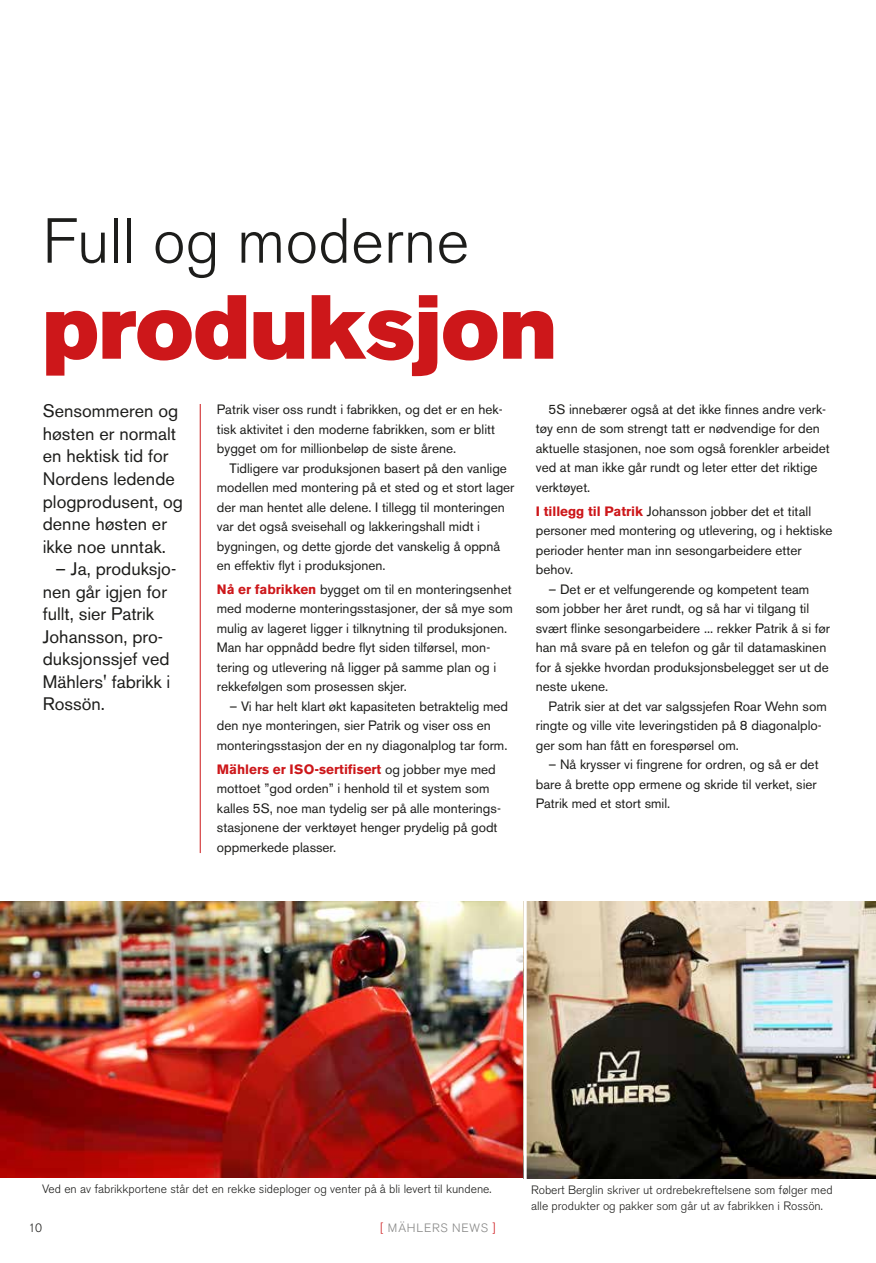
<style>
.page{position:relative;width:876px;height:1263px;background:#fff}
.page>*{position:absolute;margin:0;border:0;box-sizing:border-box;transform-origin:0 0}
.t1{font:90px "Akzidenz Grotesk BE Super";color:#cd171a}
.t2{font:300 63px "Akzidenz Grotesk BE";color:#1d1d1b}
.t3{font:18px/22.5px "Akzidenz Grotesk BE";color:#1d1d1b}
.t4{font:13.5px/19.5px "Akzidenz Grotesk BE";color:#1d1d1b}
.t5{font:300 12px/16.5px "Akzidenz Grotesk BE";color:#1d1d1b}
.t6{font:300 12px "Akzidenz Grotesk BE";letter-spacing:.07em;color:#878786}
.s1{font-weight:700;color:#cd171a}
.s2{color:#cd171a}
</style>
<div class="page">
<img style="left:0;top:901px;width:876px;height:277px">
<hr style="left:200px;top:404px;width:1px;height:449px;background:#cd171a">
<hr style="left:524px;top:898px;width:3px;height:284px;background:#fff">
<h2 class="t2" style="left:43px;top:206px;width:428px">Full og moderne</h2>
<h1 class="t1" style="left:43px;top:280px;width:516px">produksjon</h1>
<h3 class="t3" style="left:43px;top:401px;width:142px">Sensommeren og høsten er normalt en hektisk tid for<br>Nordens ledende plogprodusent, og denne høsten er ikke noe unntak.</h3>
<h3 class="t3" style="left:43px;top:559px;width:135px;text-indent:13px">– Ja, produksjo&shy;nen går igjen for fullt, sier Patrik<br>Johansson, pro&shy;duksjonssjef ved<br>Mählers' fabrikk i<br>Rossön.</h3>
<p class="t4" style="left:536px;top:401px;width:295px;text-indent:13px">5S innebærer også at det ikke finnes andre verk&shy;tøy enn de som strengt tatt er nødvendige for den aktuelle stasjonen, noe som også forenkler arbeidet ved at man ikke går rundt og leter etter det riktige verktøyet.</p>
<p class="t4" style="left:536px;top:502px;width:298px"><span class="s1">I tillegg til Patrik</span> Johansson jobber det et titall personer med montering og utlevering, og i hektiske perioder henter man inn sesongarbeidere etter behov.</p>
<p class="t4" style="left:536px;top:580px;width:296px;text-indent:13px">– Det er et velfungerende og kompetent team som jobber her året rundt, og så har vi tilgang til svært flinke sesongarbeidere ... rekker Patrik å si før han må svare på en telefon og går til datamaskinen for å sjekke hvordan produksjonsbelegget ser ut de neste ukene.</p>
<p class="t4" style="left:536px;top:697px;width:292px;text-indent:13px">Patrik sier at det var salgssjefen Roar Wehn som ringte og ville vite leveringstiden på 8 diagonalplo&shy;ger som han fått en forespørsel om.</p>
<p class="t4" style="left:536px;top:756px;width:284px;text-indent:13px">– Nå krysser vi fingrene for ordren, og så er det bare å brette opp ermene og skride til verket, sier<br>Patrik med et stort smil.</p>
<p class="t4" style="left:217px;top:401px;width:287px">Patrik viser oss rundt i fabrikken, og det er en hek&shy;tisk aktivitet i den moderne fabrikken, som er blitt bygget om for millionbeløp de siste årene.</p>
<p class="t4" style="left:217px;top:459px;width:299px;text-indent:13px">Tidligere var produksjonen basert på den vanlige modellen med montering på et sted og et stort lager der man hentet alle delene. I tillegg til monteringen var det også sveisehall og lakkeringshall midt i bygningen, og dette gjorde det vanskelig å oppnå en effektiv flyt i produksjonen.</p>
<p class="t4" style="left:217px;top:580px;width:297px"><span class="s1">Nå er fabrikken</span> bygget om til en monteringsenhet med moderne monteringsstasjoner, der så mye som mulig av lageret ligger i tilknytning til produksjonen.<br>Man har oppnådd bedre flyt siden tilførsel, mon&shy;tering og utlevering nå ligger på samme plan og i rekkefølgen som prosessen skjer.</p>
<p class="t4" style="left:217px;top:697px;width:293px;text-indent:13px">– Vi har helt klart økt kapasiteten betraktelig med den nye monteringen, sier Patrik og viser oss en monteringsstasjon der en ny diagonalplog tar form.</p>
<p class="t4" style="left:217px;top:760px;width:286px"><span class="s1">Mählers er ISO-sertifisert</span> og jobber mye med mottoet ”god orden” i henhold til et system som kalles 5S, noe man tydelig ser på alle monterings&shy;stasjonene der verktøyet henger prydelig på godt oppmerkede plasser.</p>
<p class="t5" style="left:42px;top:1181px;width:451px">Ved en av fabrikkportene står det en rekke sideploger og venter på å bli levert til kundene.</p>
<p class="t5" style="left:531px;top:1181px;width:303px">Robert Berglin skriver ut ordrebekreftelsene som følger med alle produkter og pakker som går ut av fabrikken i Rossön.</p>
<p class="t5" style="left:29px;top:1219px;width:15px">10</p>
<p class="t6" style="left:380px;top:1220px;width:117px"><span class="s2">[</span> MÄHLERS NEWS <span class="s2">]</span></p>
</div>
